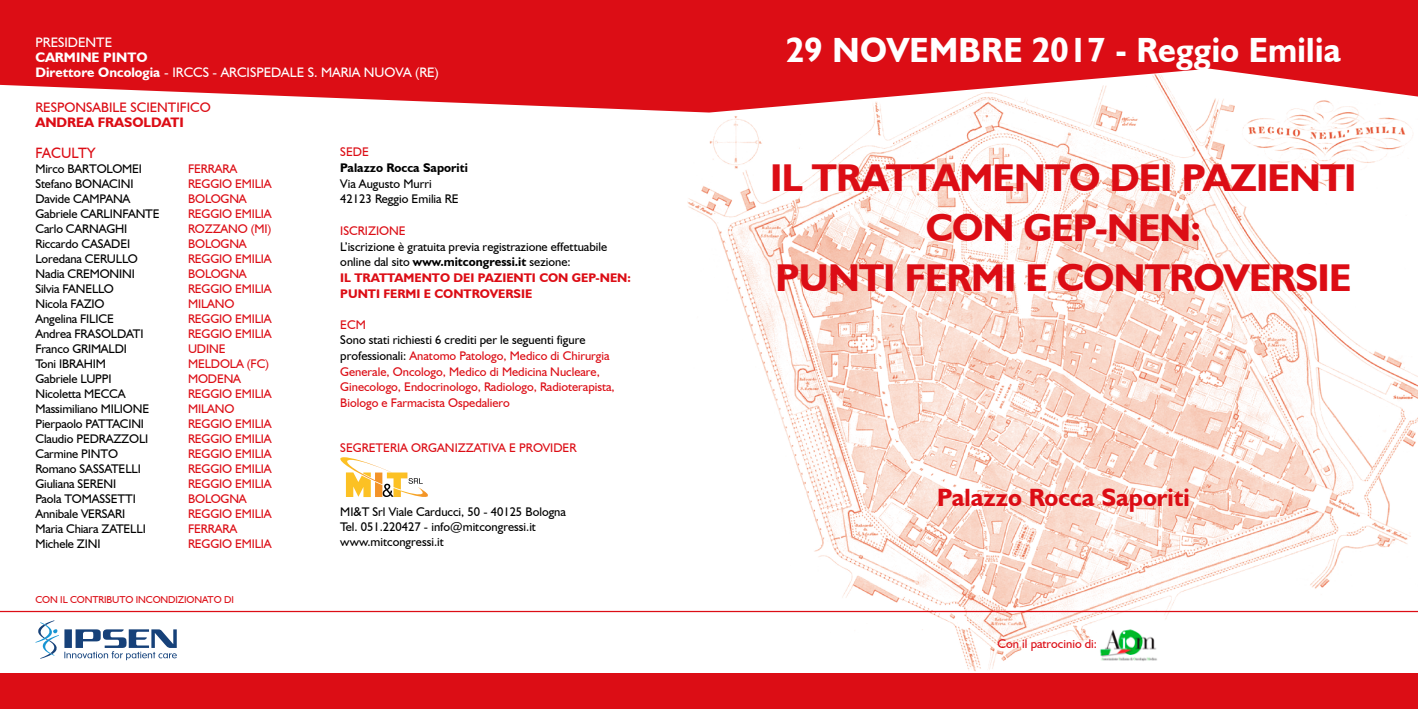
<style>
.page{position:relative;width:1418px;height:709px;background:#fff}
.page>*{position:absolute;margin:0;border:0;box-sizing:border-box;transform-origin:0 0}
.t1{font:700 38.75px "Humanist 521 BT";letter-spacing:-.02em;color:#dc0d15}
.t2{font:700 35px "Humanist 521 BT";letter-spacing:.01em;color:#fff;scale:.95 1}
.t3{font:700 25px "Humanist 521 BT";color:#dc0d15}
.t4{font:15px "Humanist 521 BT";letter-spacing:-.005em;color:#dc0d15;scale:.95 1}
.t5{font:13.75px/15px "Humanist 521 BT";color:#fff}
.t6{font:13.75px "Humanist 521 BT";color:#dc0d15}
.t7{font:700 13.75px "Humanist 521 BT";color:#dc0d15}
.t8{font:700 13.75px "Humanist 521 BT";color:#fff}
.t9{font:12.5px/15.6px "Humanist 521 BT";letter-spacing:-.01em;color:#000}
.t10{font:12.5px/15.6px "Humanist 521 BT";letter-spacing:-.01em;color:#dc0d15}
.t11{font:700 12.5px "Humanist 521 BT";color:#dc0d15}
.t12{font:700 12.5px "Humanist 521 BT";color:#000}
.t13{font:10px "Humanist 521 BT";letter-spacing:-.01em;color:#dc0d15}
.s1{font-weight:700}
.s2{font-weight:700;color:#dc0d15}
.s3{color:#000}
</style>
<div class="page">
<img style="left:679px;top:113px;width:738px;height:559px">
<svg style="left:0;top:0;width:1417px;height:113px;fill:#dc0d15"></svg>
<svg style="left:340px;top:457px;width:88px;height:41px"></svg>
<div style="left:0;top:673px;width:1417px;height:36px;background:#dc0d15"></div>
<hr style="left:0;top:611px;width:1417px;height:1px;background:#dc0d15">
<svg style="left:35px;top:620px;width:142px;height:40px"></svg>
<img style="left:1098px;top:622px;width:61px;height:42px">
<p class="t5" style="left:35px;top:35px;width:78px">Presi dente</p>
<p class="t8" style="left:35px;top:49px;width:30px">CARMINE</p>
<p class="t5" style="left:35px;top:50px;width:305px;text-indent:68px"><span class="s1">PINTO<br>DIRETTORE ONCOLOGIA</span> - IRCCS - Arcispedale S. Maria</p>
<p class="t5" style="left:364px;top:65px;width:76px">Nu ova (RE)</p>
<p class="t6" style="left:35px;top:99px;width:166px">RESPONSABILE SCIENTIFICO</p>
<p class="t7" style="left:35px;top:114px;width:148px">AN DREA FRASO LDATI</p>
<p class="t4" style="left:35px;top:144px;width:65px">FACULTY</p>
<p class="t9" style="left:35px;top:161px;width:106px">Mirco Bartolomei</p>
<p class="t10" style="left:188px;top:161px;width:21px">Ferrara</p>
<p class="t9" style="left:35px;top:176px;width:98px">Stefano Bonacini</p>
<p class="t10" style="left:188px;top:176px;width:85px">REGGIO EMILIA</p>
<p class="t9" style="left:35px;top:191px;width:47px">Davide Campa</p>
<p class="t9" style="left:113px;top:191px;width:17px">na</p>
<p class="t10" style="left:188px;top:191px;width:58px">Bolog na</p>
<p class="t9" style="left:35px;top:206px;width:53px">Gabriele Carli</p>
<p class="t9" style="left:113px;top:206px;width:48px">nfante</p>
<p class="t10" style="left:188px;top:206px;width:85px">REGGIO EMILIA</p>
<p class="t9" style="left:35px;top:221px;width:91px">Carlo Carnag hi</p>
<p class="t10" style="left:188px;top:221px;width:85px">Rozzano (MI)</p>
<p class="t9" style="left:35px;top:236px;width:55px">Riccardo Casa</p>
<p class="t9" style="left:111px;top:236px;width:19px">dei</p>
<p class="t10" style="left:188px;top:236px;width:58px">Bolog na</p>
<p class="t9" style="left:35px;top:251px;width:73px">Loredana Cerull</p>
<p class="t9" style="left:128px;top:251px;width:12px">o</p>
<p class="t10" style="left:188px;top:251px;width:85px">REGGIO EMILIA</p>
<p class="t9" style="left:35px;top:266px;width:99px">Nadia Cremonini</p>
<p class="t10" style="left:188px;top:266px;width:58px">Bolog na</p>
<p class="t9" style="left:35px;top:281px;width:80px">Silvia Fanello</p>
<p class="t10" style="left:188px;top:281px;width:85px">REGGIO EMILIA</p>
<p class="t9" style="left:35px;top:296px;width:71px">Nicola Fazio</p>
<p class="t10" style="left:188px;top:296px;width:37px">MILANO</p>
<p class="t9" style="left:35px;top:311px;width:80px">Angelina Filice</p>
<p class="t10" style="left:188px;top:311px;width:85px">REGGIO EMILIA</p>
<p class="t9" style="left:35px;top:326px;width:98px">Andrea Frasoldati</p>
<p class="t10" style="left:188px;top:326px;width:85px">REGGIO EMILIA</p>
<p class="t9" style="left:35px;top:341px;width:54px">Franco Grimal</p>
<p class="t9" style="left:115px;top:341px;width:12px">di</p>
<p class="t10" style="left:188px;top:341px;width:39px">udine</p>
<p class="t9" style="left:35px;top:356px;width:64px">Toni Ibrahim</p>
<p class="t10" style="left:188px;top:356px;width:83px">Meldola (FC)</p>
<p class="t9" style="left:35px;top:371px;width:57px">Gabriele Luppi</p>
<p class="t10" style="left:188px;top:371px;width:20px">MODEN</p>
<p class="t10" style="left:233px;top:371px;width:9px">A</p>
<p class="t9" style="left:35px;top:386px;width:89px">Nicoletta Mecca</p>
<p class="t10" style="left:188px;top:386px;width:85px">REGGIO EMILIA</p>
<p class="t9" style="left:35px;top:401px;width:115px">Massimiliano Milione</p>
<p class="t10" style="left:188px;top:401px;width:37px">MILANO</p>
<p class="t9" style="left:35px;top:416px;width:65px">Pierpaolo Patta</p>
<p class="t9" style="left:120px;top:416px;width:24px">cini</p>
<p class="t10" style="left:188px;top:416px;width:85px">REGGIO EMILIA</p>
<p class="t9" style="left:35px;top:431px;width:109px">Claudio Pedrazzoli</p>
<p class="t10" style="left:188px;top:431px;width:85px">REGGIO EMILIA</p>
<p class="t9" style="left:35px;top:446px;width:84px">Carmine Pinto</p>
<p class="t10" style="left:188px;top:446px;width:85px">REGGIO EMILIA</p>
<p class="t9" style="left:35px;top:461px;width:58px">Romano Sassat</p>
<p class="t9" style="left:119px;top:461px;width:13px">elli</p>
<p class="t10" style="left:188px;top:461px;width:85px">REGGIO EMILIA</p>
<p class="t9" style="left:35px;top:476px;width:80px">Giuliana Sereni</p>
<p class="t10" style="left:188px;top:476px;width:85px">REGGIO EMILIA</p>
<p class="t9" style="left:35px;top:491px;width:55px">Paola Tomass</p>
<p class="t9" style="left:111px;top:491px;width:14px">etti</p>
<p class="t10" style="left:188px;top:491px;width:58px">Bolog na</p>
<p class="t9" style="left:35px;top:506px;width:67px">Annibale Versari</p>
<p class="t10" style="left:188px;top:506px;width:85px">REGGIO EMILIA</p>
<p class="t9" style="left:35px;top:521px;width:101px">Maria Chiara Zatelli</p>
<p class="t10" style="left:188px;top:521px;width:21px">Ferrara</p>
<p class="t9" style="left:35px;top:536px;width:65px">Michele Zi ni</p>
<p class="t10" style="left:188px;top:536px;width:85px">REGGIO EMILIA</p>
<p class="t13" style="left:35px;top:593px;width:64px">con il contribut</p>
<p class="t13" style="left:125px;top:593px;width:108px">o incondizionato di</p>
<p class="t10" style="left:340px;top:144px;width:30px">Sede</p>
<p class="t12" style="left:340px;top:160px;width:129px">PALAZZO ROCCA SAPORITI</p>
<p class="t9" style="left:340px;top:175px;width:118px">Via Augusto Murri<br>42123 Reggio Emilia RE</p>
<p class="t10" style="left:340px;top:223px;width:67px">Iscrizione</p>
<p class="t9" style="left:340px;top:238px;width:268px">L’iscrizione è gratuita previa registrazione effettuabile online dal sito <span class="s1">WWW.MITCONGRESSI.IT</span> sezione:<br><span class="s2">IL TRATTAMEN</span></p>
<p class="t11" style="left:432px;top:270px;width:200px">TO DEI PAZIENTI CON GEP-NEN:</p>
<p class="t11" style="left:340px;top:285px;width:59px">PUNTI FERMI</p>
<p class="t11" style="left:424px;top:285px;width:57px">E CONTROVER</p>
<p class="t11" style="left:513px;top:285px;width:14px">SIE</p>
<p class="t10" style="left:340px;top:316px;width:25px">Ecm</p>
<p class="t10" style="left:340px;top:332px;width:276px"><span class="s3">Sono stati richiesti 6 crediti per le seguenti figure professionali:</span> Anatomo Patologo, Medico di Chirurgia Generale, Oncologo, Medico di Medicina Nucleare, Ginecologo, Endocrinologo, Radiologo, Radioterapista, Biologo e Farmacista Ospedaliero</p>
<p class="t10" style="left:340px;top:439px;width:238px">SEGRETERIA ORGANIZZATIVA E PROVIDE R</p>
<p class="t9" style="left:340px;top:504px;width:227px;line-height:15px">MI&amp;T Srl Viale Carducci, 50 - 40125 Bologna<br>Tel. 051.220427 - info@mitcongressi.it www.mitcongressi.it</p>
<h2 class="t2" style="left:786px;top:28px;width:585px">29 NOVEMBRE 2017 - REGGIO EMILIA</h2>
<h1 class="t1" style="left:770px;top:153px;width:218px">IL TRATTAMEN</h1>
<h1 class="t1" style="left:1045px;top:153px;width:307px">TO DEI PAZIENTI</h1>
<h1 class="t1" style="left:925px;top:203px;width:277px">CON GEP-NEN:</h1>
<h1 class="t1" style="left:775px;top:253px;width:172px">PUNTI FERMI</h1>
<h1 class="t1" style="left:1025px;top:253px;width:170px">E CONTROVER</h1>
<h1 class="t1" style="left:1294px;top:253px;width:39px">SIE</h1>
<h3 class="t3" style="left:937px;top:482px;width:254px">PALAZZO ROCCA SAPORITI</h3>
<p class="t10" style="left:997px;top:635px;width:101px">Con il patrocinio di:</p>
</div>
